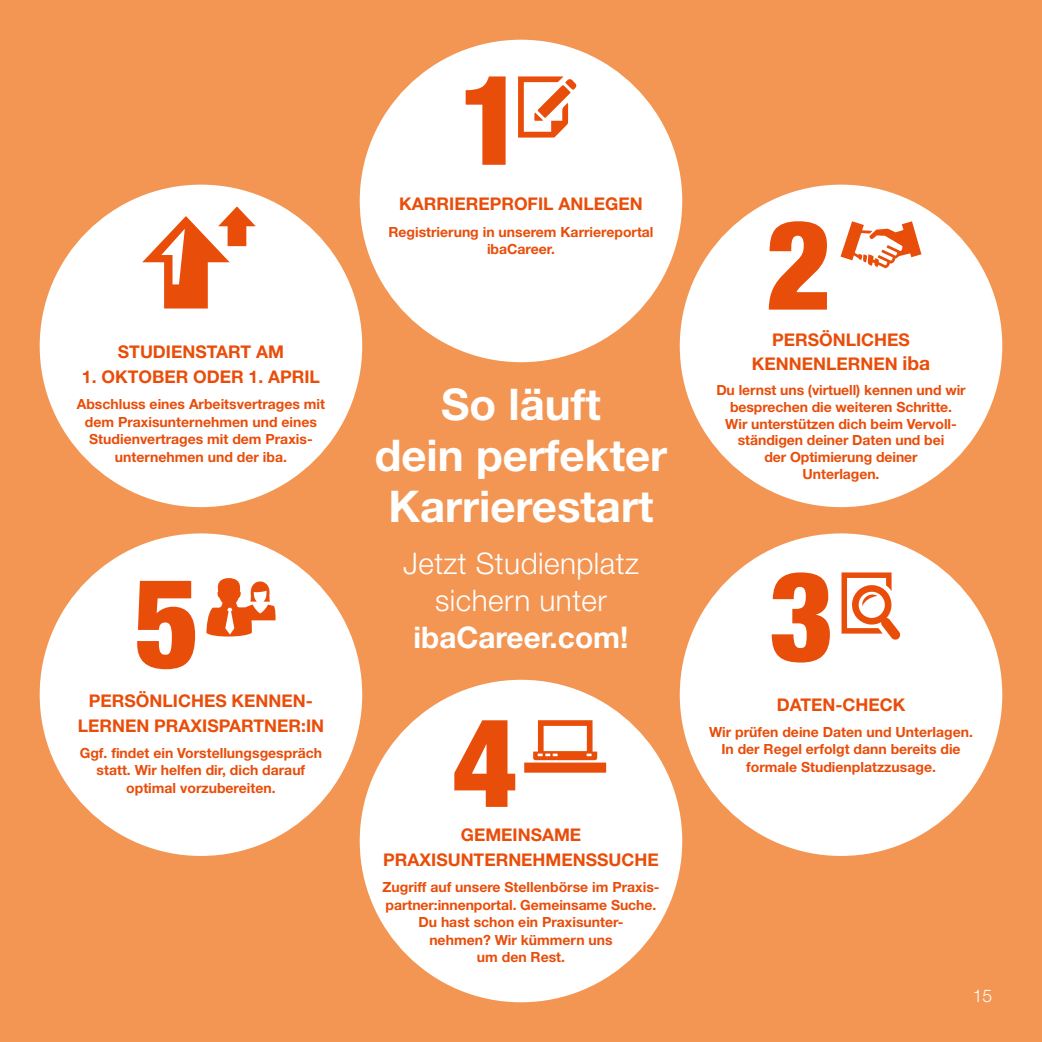
<style>
.page{position:relative;width:1042px;height:1042px;background:#f39654}
.page>*{position:absolute;margin:0;border:0;box-sizing:border-box;transform-origin:0 0}
.t1{font:700 43.75px/50.8px "Helvetica Neue LT Pro";color:#fff;text-align:center}
.t2{font:300 29.75px/36.8px "Helvetica Neue LT Pro";letter-spacing:.015em;color:#fff;text-align:center}
.t3{font:700 29.75px "Helvetica Neue LT Pro";color:#fff}
.t4{font:700 17.5px/24.5px "Helvetica Neue LT Pro";color:#e94d0a;text-align:center}
.t5{font:300 17.5px "Helvetica Neue LT Pro";color:#fff}
.t6{font:700 14px/17.5px "Helvetica Neue LT Pro";color:#e94d0a;text-align:center}
.s1{font-size:19.25px}
</style>
<div class="page">
<div style="left:360px;top:40px;width:322px;height:322px;background:#fff;border-radius:50%"></div>
<svg style="left:518px;top:76px;width:59px;height:62px"></svg>
<svg style="left:466px;top:76px;width:39px;height:89px"></svg>
<div style="left:680px;top:533px;width:322px;height:323px;background:#fff;border-radius:50%"></div>
<svg style="left:772px;top:572px;width:58px;height:90px"></svg>
<svg style="left:841px;top:572px;width:60px;height:68px"></svg>
<div style="left:40px;top:185px;width:322px;height:322px;background:#fff;border-radius:50%"></div>
<svg style="left:142px;top:206px;width:114px;height:102px"></svg>
<div style="left:40px;top:533px;width:322px;height:323px;background:#fff;border-radius:50%"></div>
<svg style="left:137px;top:581px;width:58px;height:88px"></svg>
<svg style="left:206px;top:578px;width:70px;height:59px"></svg>
<div style="left:360px;top:680px;width:322px;height:322px;background:#fff;border-radius:50%"></div>
<svg style="left:454px;top:720px;width:61px;height:87px"></svg>
<svg style="left:524px;top:720px;width:82px;height:52px"></svg>
<div style="left:680px;top:185px;width:322px;height:322px;background:#fff;border-radius:50%"></div>
<svg style="left:840px;top:221px;width:81px;height:47px"></svg>
<svg style="left:769px;top:221px;width:58px;height:89px"></svg>
<p class="t4" style="left:118px;top:339px;width:167px">STUDIENSTART AM</p>
<p class="t4" style="left:82px;top:364px;width:239px">1. OKTOBER ODER 1. APRIL</p>
<p class="t6" style="left:77px;top:395px;width:250px">Abschluss eines Arbeitsvertrages mit dem Praxisunternehmen und eines<br>Studienvertrages mit dem Praxis&shy;unternehmen und der iba.</p>
<p class="t4" style="left:78px;top:688px;width:248px">PERSÖNLICHES KENNEN-<br>LERNEN PRAXISPARTNER:IN</p>
<p class="t6" style="left:80px;top:744px;width:244px">Ggf. findet ein Vorstellungsgespräch statt. Wir helfen dir, dich darauf optimal vorzubereiten.</p>
<p class="t4" style="left:399px;top:191px;width:245px">KARRIEREPROFIL ANLEGEN</p>
<p class="t6" style="left:388px;top:222px;width:267px">Registrierung in unserem Karriereportal ibaCareer.</p>
<h1 class="t1" style="left:375px;top:378px;width:294px">So läuft<br>dein perfekter<br>Karrierestart</h1>
<h2 class="t2" style="left:403px;top:545px;width:237px">Jetzt Studienplatz sichern unter</h2>
<h2 class="t3" style="left:413px;top:619px;width:216px">ibaCareer.com!</h2>
<p class="t4" style="left:383px;top:822px;width:277px">GEMEINSAME<br>PRAXISUNTERNEHMENSSUCHE</p>
<p class="t6" style="left:382px;top:878px;width:279px">Zugriff auf unsere Stellenbörse im Praxis&shy;partner:innenportal. Gemeinsame Suche.<br>Du hast schon ein Praxisunter-<br>nehmen? Wir kümmern uns<br>um den Rest.</p>
<p class="t4" style="left:752px;top:327px;width:180px">PERSÖNLICHES<br>KENNENLERNEN <span class="s1">iba</span></p>
<p class="t6" style="left:716px;top:382px;width:251px;line-height:16.6px">Du lernst uns (virtuell) kennen und wir besprechen die weiteren Schritte.<br>Wir unterstützen dich beim Vervoll&shy;ständigen deiner Daten und bei<br>der Optimierung deiner<br>Unterlagen.</p>
<p class="t4" style="left:776px;top:692px;width:130px">DATEN-CHECK</p>
<p class="t6" style="left:709px;top:723px;width:265px">Wir prüfen deine Daten und Unterlagen.<br>In der Regel erfolgt dann bereits die formale Studienplatzzusage.</p>
<p class="t5" style="left:972px;top:985px;width:21px">15</p>
</div>
